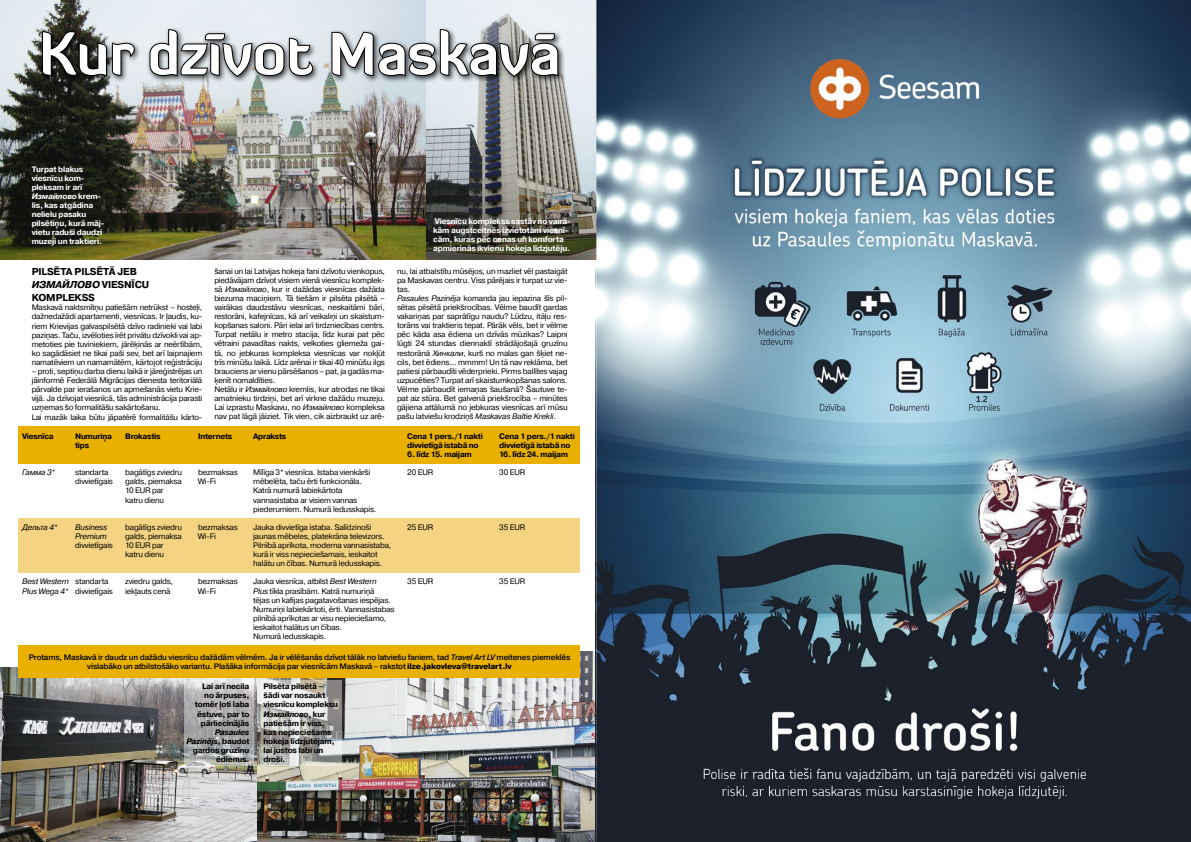
<style>
.page{position:relative;width:1191px;height:842px;background:#fff}
.page>*{position:absolute;margin:0;border:0;box-sizing:border-box;transform-origin:0 0}
.t1{font:700 58px "Diavlo";color:#fff}
.t2{font:700 10px/13px "Pragmatica";letter-spacing:-.015em;color:#000}
.t3{font:8px/9.1px "Pragmatica";letter-spacing:-.025em;color:#000}
.t4{font:700 8px/9.1px "Pragmatica";letter-spacing:-.025em;color:#000;text-align:right}
.t5{font:700 8px/9.1px "Pragmatica";letter-spacing:-.025em;color:#fff}
.t6{font:500 8px/9.1px "Pragmatica";letter-spacing:-.025em;color:#000;text-align:center}
.t7{font:italic 8px "Pragmatica";letter-spacing:-.025em;color:#000}
.s1{font-style:italic}
.s2{font-style:normal}
.s3{font-weight:400}
.s4{font-weight:800}
</style>
<div class="page">
<img style="left:0;top:667px;width:258px;height:175px">
<img style="left:258px;top:651px;width:337px;height:191px">
<img style="left:0;top:0;width:427px;height:260px">
<div style="left:18px;top:518px;width:561px;height:54px;background:#f4d383"></div>
<div style="left:18px;top:426px;width:561px;height:38px;background:#e9b000"></div>
<div style="left:18px;top:645px;width:561px;height:32px;background:#e9b000"></div>
<svg style="left:184px;top:680px;width:69px;height:86px"></svg>
<svg style="left:261px;top:680px;width:81px;height:86px"></svg>
<img style="left:427px;top:0;width:169px;height:260px">
<div style="left:39px;top:26px;width:526px;height:58px;background:#000;opacity:.75"></div>
<svg style="left:41px;top:30px;width:95px;height:51px"></svg>
<svg style="left:148px;top:28px;width:166px;height:50px"></svg>
<svg style="left:330px;top:30px;width:229px;height:52px"></svg>
<svg style="left:595px;top:532px;width:1px;height:310px"></svg>
<img style="left:596px;top:0;width:595px;height:842px">
<h1 class="t1" style="left:39px;top:17px;width:523px">Kur dzīvot Maskavā</h1>
<p class="t5" style="left:32px;top:164px;width:74px">Turpat blakus viesnīcu kom&shy;pleksam ir arī<br><span class="s1">Измайлово</span> krem&shy;lis, kas atgādina nelielu pasaku pilsētiņu, kurā māj&shy;vietu raduši daudzi muzeji un traktieri.</p>
<p class="t2" style="left:32px;top:265px;width:119px">PILSĒTA PILSĒTĀ JEB<br><span class="s1">ИЗМАЙЛОВО</span> VIESNĪCU<br>KOMPLEKSS</p>
<p class="t3" style="left:32px;top:303px;width:172px;text-align:justify">Maskavā naktsmītņu patiešām netrūkst – hosteļi, dažnedažādi apartamenti, viesnīcas. Ir ļaudis, ku&shy;riem Krievijas galvaspilsētā dzīvo radinieki vai labi paziņas. Taču, izvēloties īrēt privātu dzīvokli vai ap&shy;metoties pie tuviniekiem, jārēķinās ar neērtībām, ko sagādāsiet ne tikai paši sev, bet arī laipnajiem namatēviem un namamātēm, kārtojot reģistrāciju</p>
<p class="t3" style="left:32px;top:367px;width:172px">– proti, septiņu darba dienu laikā ir jāreģistrējas un jāinformē Federālā Migrācijas dienesta teritoriālā pārvalde par ierašanos un apmešanās vietu Krie&shy;vijā. Ja dzīvojat viesnīcā, tās administrācija parasti uzņemas šo formalitāšu sakārtošanu.<br>Lai mazāk laika būtu jāpatērē formalitāšu kārto-</p>
<p class="t5" style="left:433px;top:216px;width:139px">Viesnīcu komplekss sastāv no vairā&shy;kām augstceltnēs izvietotām viesnī&shy;cām, kuras pēc cenas un komforta apmierinās ikvienu hokeja līdzjutēju.</p>
<p class="t3" style="left:214px;top:266px;width:172px">šanai un lai Latvijas hokeja fani dzīvotu vienkopus, piedāvājam dzīvot visiem vienā viesnīcu komplek&shy;sā <span class="s1">Измайлово</span>, kur ir dažādas viesnīcas dažāda biezuma maciņiem. Tā tiešām ir pilsēta pilsētā – vairākas daudzstāvu viesnīcas, neskaitāmi bāri, restorāni, kafejnīcas, kā arī veikaliņi un skaistum&shy;kopšanas saloni. Pāri ielai arī tirdzniecības centrs.<br>Turpat netālu ir metro stacija, līdz kurai pat pēc vētraini pavadītas nakts, velkoties gliemeža gai&shy;tā, no jebkuras kompleksa viesnīcas var nokļūt trīs minūšu laikā. Līdz arēnai ir tikai 40 minūšu ilgs brauciens ar vienu pārsēšanos – pat, ja gadās ma&shy;ķenīt nomaldīties.<br>Netālu ir <span class="s1">Измайлово</span> kremlis, kur atrodas ne tikai amatnieku tirdziņi, bet arī virkne dažādu muzeju.<br>Lai izprastu Maskavu, no <span class="s1">Измайлово</span> kompleksa nav pat lāgā jāiziet. Tik vien, cik aizbraukt uz arē-</p>
<p class="t3" style="left:397px;top:266px;width:172px">nu, lai atbalstītu mūsējos, un mazliet vēl pastaigāt pa Maskavas centru. Viss pārējais ir turpat uz vie&shy;tas.<br><span class="s1">Pasaules Pazinēja</span> komanda jau iepazina šīs pil&shy;sētas pilsētā priekšrocības. Vēlme baudīt gardas vakariņas par saprātīgu naudu? Lūdzu, itāļu res&shy;torāns vai traktieris tepat. Pārāk vēls, bet ir vēlme pēc kāda asa ēdiena un dzīvās mūzikas? Laipni lūgti 24 stundas diennaktī strādājošajā gruzīnu restorānā <span class="s1">Хинкали</span>, kurš no malas gan šķiet ne&shy;cils, bet ēdiens... mmmm! Un tā nav reklāma, bet patiesi pārbaudīti vēderprieki. Pirms ballītes vajag uzpucēties? Turpat arī skaistumkopšanas salons.<br>Vēlme pārbaudīt iemaņas šaušanā? Šautuve te&shy;pat aiz stūra. Bet galvenā priekšrocība – minūtes gājiena attālumā no jebkuras viesnīcas arī mūsu pašu latviešu krodziņš <span class="s1">Maskavas Baltie Krekli</span>.</p>
<p class="t4" style="left:22px;top:432px;width:33px">Viesnīca</p>
<p class="t4" style="left:75px;top:432px;width:38px">Numuriņa</p>
<p class="t4" style="left:125px;top:432px;width:37px">Brokastis</p>
<p class="t4" style="left:198px;top:432px;width:36px">Internets</p>
<p class="t4" style="left:253px;top:432px;width:35px">Apraksts</p>
<p class="t4" style="left:407px;top:432px;width:77px">Cena 1 pers./1 nakti</p>
<p class="t4" style="left:499px;top:432px;width:77px">Cena 1 pers./1 nakti</p>
<p class="t4" style="left:75px;top:441px;width:16px">tips</p>
<p class="t4" style="left:407px;top:441px;width:73px">divvietīgā istabā no</p>
<p class="t4" style="left:499px;top:441px;width:73px">divvietīgā istabā no</p>
<p class="t4" style="left:407px;top:450px;width:66px">6. līdz 15. maijam</p>
<p class="t4" style="left:499px;top:450px;width:70px">16. līdz 24. maijam</p>
<p class="t7" style="left:22px;top:467px;width:35px">Гамма 3*</p>
<p class="t3" style="left:75px;top:468px;width:35px">standarta</p>
<p class="t3" style="left:125px;top:468px;width:58px">bagātīgs zviedru</p>
<p class="t3" style="left:198px;top:468px;width:41px">bezmaksas</p>
<p class="t3" style="left:253px;top:468px;width:119px">Mīlīga 3* viesnīca. Istaba vienkārši</p>
<p class="t3" style="left:407px;top:468px;width:28px">20 EUR</p>
<p class="t3" style="left:499px;top:468px;width:28px">30 EUR</p>
<p class="t3" style="left:75px;top:477px;width:39px">divvietīgais</p>
<p class="t3" style="left:125px;top:477px;width:58px">galds, piemaksa</p>
<p class="t3" style="left:198px;top:477px;width:19px">Wi-Fi</p>
<p class="t3" style="left:253px;top:477px;width:110px">mēbelēta, taču ērti funkcionāla.</p>
<p class="t3" style="left:125px;top:486px;width:40px">10 EUR par</p>
<p class="t3" style="left:253px;top:486px;width:91px">Katrā numurā labiekārtota</p>
<p class="t3" style="left:125px;top:495px;width:40px">katru dienu</p>
<p class="t3" style="left:253px;top:495px;width:125px">vannasistaba ar visiem vannas piederumiem. Numurā ledusskapis.</p>
<p class="t7" style="left:22px;top:522px;width:37px">Дельта 4*</p>
<p class="t7" style="left:75px;top:522px;width:33px">Business</p>
<p class="t3" style="left:125px;top:523px;width:58px">bagātīgs zviedru</p>
<p class="t3" style="left:198px;top:523px;width:41px">bezmaksas</p>
<p class="t3" style="left:253px;top:523px;width:120px">Jauka divvietīga istaba. Salīdzinoši</p>
<p class="t3" style="left:407px;top:523px;width:28px">25 EUR</p>
<p class="t3" style="left:499px;top:523px;width:28px">35 EUR</p>
<p class="t7" style="left:75px;top:531px;width:33px">Premium</p>
<p class="t3" style="left:125px;top:532px;width:58px">galds, piemaksa</p>
<p class="t3" style="left:198px;top:532px;width:19px">Wi-Fi</p>
<p class="t3" style="left:253px;top:532px;width:133px">jaunas mēbeles, platekrāna televizors.</p>
<p class="t3" style="left:75px;top:541px;width:39px">divvietīgais</p>
<p class="t3" style="left:125px;top:541px;width:40px">10 EUR par</p>
<p class="t3" style="left:253px;top:541px;width:140px">Pilnībā aprīkota, moderna vannasistaba,</p>
<p class="t3" style="left:125px;top:550px;width:40px">katru dienu</p>
<p class="t3" style="left:253px;top:550px;width:130px">kurā ir viss nepieciešamais, ieskaitot halātu un čības. Numurā ledusskapis.</p>
<p class="t7" style="left:22px;top:577px;width:88px">Best Western <span class="s2">standarta</span></p>
<p class="t3" style="left:125px;top:577px;width:49px">zviedru galds,</p>
<p class="t3" style="left:198px;top:577px;width:41px">bezmaksas</p>
<p class="t3" style="left:253px;top:577px;width:125px">Jauka viesnīca, atbilst <span class="s1">Best Western</span></p>
<p class="t3" style="left:407px;top:577px;width:28px">35 EUR</p>
<p class="t3" style="left:499px;top:577px;width:28px">35 EUR</p>
<p class="t3" style="left:22px;top:586px;width:92px"><span class="s1">Plus Wega 4*</span> divvietīgais</p>
<p class="t3" style="left:125px;top:586px;width:47px">iekļauts cenā</p>
<p class="t3" style="left:198px;top:586px;width:19px">Wi-Fi</p>
<p class="t3" style="left:253px;top:586px;width:143px"><span class="s1">Plus</span> tīkla prasībām. Katrā numuriņā<br>tējas un kafijas pagatavošanas iespējas.<br>Numuriņi labiekārtoti, ērti. Vannasistabas pilnībā aprīkotas ar visu nepieciešamo, ieskaitot halātus un čības.<br>Numurā ledusskapis.</p>
<p class="t6" style="left:29px;top:652px;width:543px">Protams, Maskavā ir daudz un dažādu viesnīcu dažādām vēlmēm. Ja ir vēlēšanās dzīvot tālāk no latviešu faniem, tad <span class="s1">Travel Art LV</span> meitenes piemeklēs vislabāko un atbilstošāko variantu. Plašāka informācija par viesnīcām Maskavā <span class="s3">–</span> rakstot <span class="s4">ilze.jakovleva@travelart.lv</span></p>
<p class="t4" style="left:195px;top:682px;width:56px">Lai arī necila no ārpuses, tomēr ļoti laba ēstuve, par to pārliecinājās</p>
<p class="t4" style="left:186px;top:727px;width:64px"><span class="s1">Pasaules<br>Pazinējs</span>, baudot gardos gruzīnu ēdienus.</p>
<p class="t4" style="left:263px;top:682px;width:76px;text-align:left">Pilsēta pilsētā – šādi var nosaukt viesnīcu kompleksu<br><span class="s1">Измайлово</span>, kur patiešām ir viss, kas nepieciešams hokeja līdzjutējam, lai justos labi un droši.</p>
</div>
